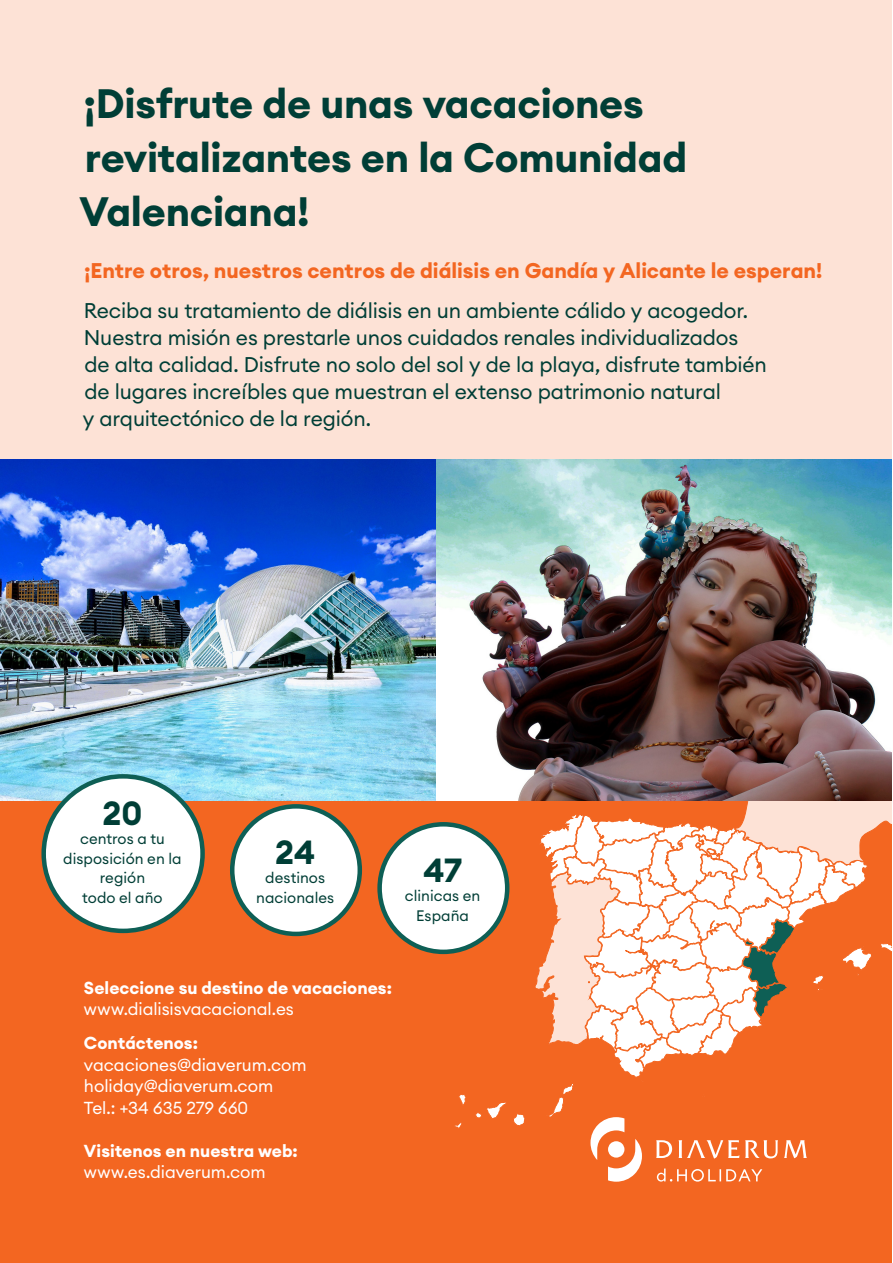
<style>
.page{position:relative;width:893px;height:1263px;background:#fff}
.page>*{position:absolute;margin:0;border:0;box-sizing:border-box;transform-origin:0 0}
.t1{font:700 40.5px/54px "Euclid Circular A";letter-spacing:-.005em;color:#003e36}
.t2{font:700 33px "Euclid Circular A";color:#003e36}
.t3{font:21px/27px "Euclid Circular A";letter-spacing:-.005em;color:#003e36}
.t4{font:700 21px/39.8px "Euclid Circular A";color:#f36621}
.t5{font:700 17.1px/21.5px "Euclid Circular A";color:#fff}
.t6{font:17.1px/21.5px "Euclid Circular A";letter-spacing:-.005em;color:#fff}
.t7{font:15px/19.5px "Euclid Circular A";letter-spacing:.005em;color:#003e36;text-align:center}
.s1{font-weight:400;color:#003e36}
.s2{font-weight:400}
.s3{font-weight:700}
</style>
<div class="page">
<div style="left:0;top:0;width:892px;height:1263px;background:#fde2d6"></div>
<div style="left:0;top:744px;width:892px;height:519px;background:#f36621"></div>
<svg style="left:454px;top:801px;width:438px;height:381px"></svg>
<img style="left:0;top:459px;width:892px;height:342px">
<div style="left:232px;top:806px;width:128px;height:128px;background:#fff;border-radius:50%"></div>
<div style="left:230px;top:804px;width:132px;height:132px;border:4px solid #0e5f55;border-radius:50%"></div>
<div style="left:44px;top:776px;width:159px;height:155px;background:#fff;border-radius:50%"></div>
<div style="left:41px;top:774px;width:164px;height:159px;border:4px solid #0e5f55;border-radius:50%"></div>
<div style="left:380px;top:824px;width:127px;height:128px;background:#fff;border-radius:50%"></div>
<div style="left:377px;top:822px;width:132px;height:132px;border:4px solid #0e5f55;border-radius:50%"></div>
<p class="t1" style="left:80px;top:77px;width:609px">¡Disfrute de unas vacaciones revitalizantes en la Comunidad<br>Valenciana!</p>
<p class="t4" style="left:84px;top:251px;width:740px">¡Entre otros, nuestros centros de diálisis en Gandía y Alicante le esperan!<br><span class="s1">Reciba su tratamiento de diálisis en un ambiente cálido y acogedor.</span></p>
<p class="t3" style="left:83px;top:324px;width:685px">Nuestra misión es prestarle unos cuidados renales individualizados de alta calidad. Disfrute no solo del sol y de la playa, disfrute también de lugares increíbles que muestran el extenso patrimonio natural<br>y arquitectónico de la región.</p>
<p class="t2" style="left:102px;top:792px;width:41px">20</p>
<p class="t7" style="left:63px;top:829px;width:120px">centros a tu disposición en la región<br>todo el año</p>
<p class="t2" style="left:275px;top:831px;width:42px">24</p>
<p class="t7" style="left:256px;top:868px;width:80px">destinos nacionales</p>
<p class="t2" style="left:423px;top:849px;width:40px">47</p>
<p class="t7" style="left:405px;top:886px;width:77px">clinicas en<br>España</p>
<p class="t5" style="left:84px;top:977px;width:309px">Seleccione su destino de vacaciones: <span class="s2">www.dialisisvacacional.es</span></p>
<p class="t6" style="left:84px;top:1032px;width:224px"><span class="s3">Contáctenos: </span>vacaciones@diaverum.com holiday@diaverum.com<br>Tel.: +34 635 279 660</p>
<p class="t5" style="left:84px;top:1140px;width:215px">Visitenos en nuestra web: <span class="s2">www.es.diaverum.com</span></p>
</div>
